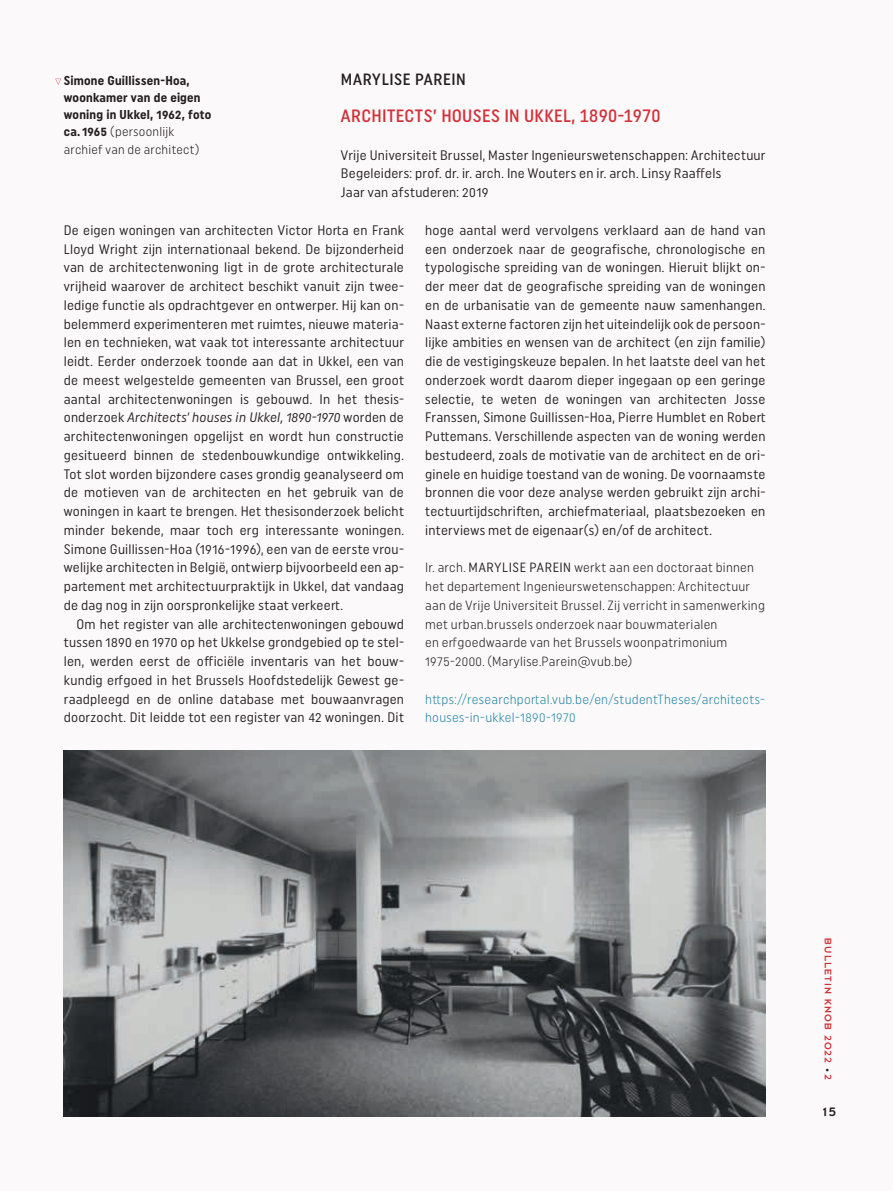
<style>
.page{position:relative;width:893px;height:1191px;background:#fbf9fa}
.page>*{position:absolute;margin:0;border:0;box-sizing:border-box;transform-origin:0 0}
.t1{font:500 17.85px "Uniform Pro Con";letter-spacing:.02em;color:#d23139}
.t2{font:500 16.35px "Uniform Pro Con";letter-spacing:.035em;color:#231f20}
.t3{font:13.8px/18.8px "Uniform Pro Con";letter-spacing:.015em;color:#231f20;text-align:justify}
.t4{font:13.5px "Dessau Pro";color:#231f20}
.t5{font:13.35px/18.8px "Uniform Pro Con Lgt";letter-spacing:.015em;color:#231f20}
.t6{font:13.35px/18.8px "Uniform Pro Con Lgt";letter-spacing:.02em;color:#2787a6}
.t7{font:12.9px/17.2px "Uniform Pro Con Bld";letter-spacing:.015em;color:#231f20}
.t8{font:12.9px/17.2px "Uniform Pro Con Lgt";letter-spacing:.02em;color:#231f20}
.t9{font:10.5px "Dessau Pro";letter-spacing:.11em;color:#d23139}
.s1{font-family:"Uniform Pro Con Bld"}
.s2{font-style:italic}
.s3{font-family:"Uniform Pro Con"}
.s4{font-size:8.25px;color:#231f20}
</style>
<div class="page">
<img style="left:64px;top:750px;width:701px;height:366px">
<svg style="left:55px;top:79px;width:6px;height:6px"></svg>
<p class="t7" style="left:64px;top:71px;width:149px">Simone Guillissen-Hoa, woonkamer van de eigen woning in Ukkel, 1962, foto</p>
<p class="t8" style="left:64px;top:123px;width:137px"><span class="s1">ca.1965</span> (persoonlijk archief van de architect)</p>
<p class="t2" style="left:341px;top:69px;width:126px">MARYLISE PAREIN</p>
<p class="t1" style="left:341px;top:105px;width:321px">ARCHITECTS’ HOUSES IN UKKEL, 1890-1970</p>
<p class="t3" style="left:341px;top:145px;width:426px;text-align:left">Vrije Universiteit Brussel, Master Ingenieurswetenschappen: Architectuur<br>Begeleiders: prof. dr. ir. arch. Ine Wouters en ir. arch. Linsy Raaffels<br>Jaar van afstuderen: 2019</p>
<p class="t3" style="left:64px;top:220px;width:342px">De eigen woningen van architecten Victor Horta en Frank Lloyd Wright zijn internationaal bekend. De bijzonderheid van de architectenwoning ligt in de grote architecturale vrijheid waarover de architect beschikt vanuit zijn twee&shy;ledige functie als opdrachtgever en ontwerper. Hij kan on&shy;belemmerd experimenteren met ruimtes, nieuwe materia&shy;len en technieken, wat vaak tot interessante architectuur leidt. Eerder onderzoek toonde aan dat in Ukkel, een van de meest welgestelde gemeenten van Brussel, een groot aantal architectenwoningen is gebouwd. In het thesis&shy;onderzoek <span class="s2">Architects' houses in Ukkel, 1890-1970</span> worden de architectenwoningen opgelijst en wordt hun constructie gesitueerd binnen de stedenbouwkundige ontwikkeling.<br>Tot slot worden bijzondere cases grondig geanalyseerd om de motieven van de architecten en het gebruik van de woningen in kaart te brengen. Het thesisonderzoek belicht minder bekende, maar toch erg interessante woningen.<br>Simone Guillissen-Hoa (1916-1996), een van de eerste vrou&shy;welijke architecten in België, ontwierp bijvoorbeeld een ap&shy;partement met architectuurpraktijk in Ukkel, dat vandaag de dag nog in zijn oorspronkelijke staat verkeert.</p>
<p class="t3" style="left:64px;top:614px;width:342px;text-indent:13px">Om het register van alle architectenwoningen gebouwd tussen 1890 en 1970 op het Ukkelse grondgebied op te stel&shy;len, werden eerst de officiële inventaris van het bouw&shy;kundig erfgoed in het Brussels Hoofdstedelijk Gewest ge&shy;raadpleegd en de online database met bouwaanvragen doorzocht. Dit leidde tot een register van 42 woningen. Dit</p>
<p class="t3" style="left:425px;top:220px;width:342px">hoge aantal werd vervolgens verklaard aan de hand van een onderzoek naar de geografische, chronologische en typologische spreiding van de woningen. Hieruit blijkt on&shy;der meer dat de geografische spreiding van de woningen en de urbanisatie van de gemeente nauw samenhangen.<br>Naast externe factoren zijn het uiteindelijk ook de persoon&shy;lijke ambities en wensen van de architect (en zijn familie) die de vestigingskeuze bepalen. In het laatste deel van het onderzoek wordt daarom dieper ingegaan op een geringe selectie, te weten de woningen van architecten Josse Franssen, Simone Guillissen-Hoa, Pierre Humblet en Robert Puttemans. Verschillende aspecten van de woning werden bestudeerd, zoals de motivatie van de architect en de ori&shy;ginele en huidige toestand van de woning. De voornaamste bronnen die voor deze analyse werden gebruikt zijn archi&shy;tectuurtijdschriften, archiefmateriaal, plaatsbezoeken en interviews met de eigenaar(s) en/of de architect.</p>
<p class="t5" style="left:425px;top:558px;width:341px">Ir. arch. <span class="s3">MARYLISE PAREIN</span> werkt aan een doctoraat binnen het departement Ingenieurswetenschappen: Architectuur aan de Vrije Universiteit Brussel. Zij verricht in samenwerking met urban.brussels onderzoek naar bouwmaterialen<br>en erfgoedwaarde van het Brussels woonpatrimonium 1975-2000. (Marylise.Parein@vub.be)</p>
<p class="t6" style="left:425px;top:689px;width:340px">https://researchportal.vub.be/en/studentTheses/architects&shy;houses-in-ukkel-1890-1970</p>
<p class="t9" style="left:833px;top:938px;width:143px;rotate:90deg">BULLETIN KNOB 2022 <span class="s4">•</span> 2</p>
<p class="t4" style="left:822px;top:1105px;width:15px">15</p>
</div>
